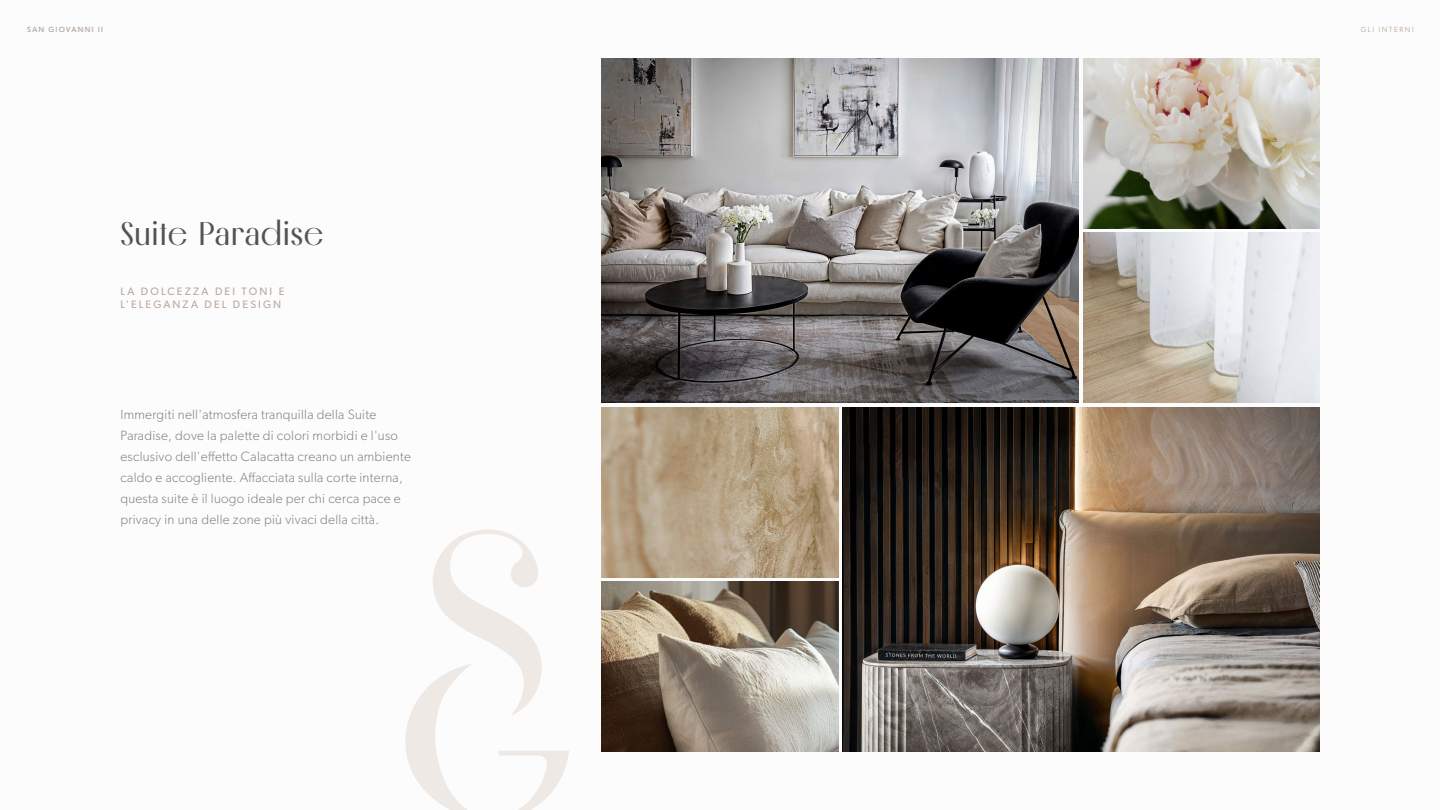
<style>
.page{position:relative;width:1440px;height:810px;background:#fff}
.page>*{position:absolute;margin:0;border:0;box-sizing:border-box;transform-origin:0 0}
.t1{font:300 33px "Melodrama Variable";letter-spacing:.025em;color:#535353}
.t2{font:300 13.5px/21px "Gibson";letter-spacing:.02em;color:#808183}
.t3{font:10.8px/13px "Gibson";letter-spacing:.2em;color:#baa89d}
.t4{font:7.5px "Gibson";letter-spacing:.2em;color:#baa89d}
</style>
<div class="page">
<svg style="left:405px;top:529px;width:164px;height:281px"></svg>
<img style="left:602px;top:58px;width:477px;height:345px">
<img style="left:1083px;top:58px;width:237px;height:170px">
<img style="left:1083px;top:233px;width:237px;height:170px">
<img style="left:843px;top:407px;width:477px;height:345px">
<img style="left:602px;top:582px;width:236px;height:170px">
<img style="left:602px;top:407px;width:236px;height:170px">
<p class="t4" style="left:27px;top:25px;width:78px">SAN GIOVANNI II</p>
<p class="t4" style="left:1361px;top:25px;width:54px">GLI INTERNI</p>
<h1 class="t1" style="left:120px;top:216px;width:205px">Suite Paradise</h1>
<p class="t3" style="left:120px;top:285px;width:166px">LA DOLCEZZA DEI TONI E<br>L'ELEGANZA DEL DESIGN</p>
<p class="t2" style="left:120px;top:403px;width:292px">Immergiti nell'atmosfera tranquilla della Suite Paradise, dove la palette di colori morbidi e l'uso esclusivo dell'effetto Calacatta creano un ambiente caldo e accogliente. Affacciata sulla corte interna, questa suite è il luogo ideale per chi cerca pace e privacy in una delle zone più vivaci della città.</p>
</div>
